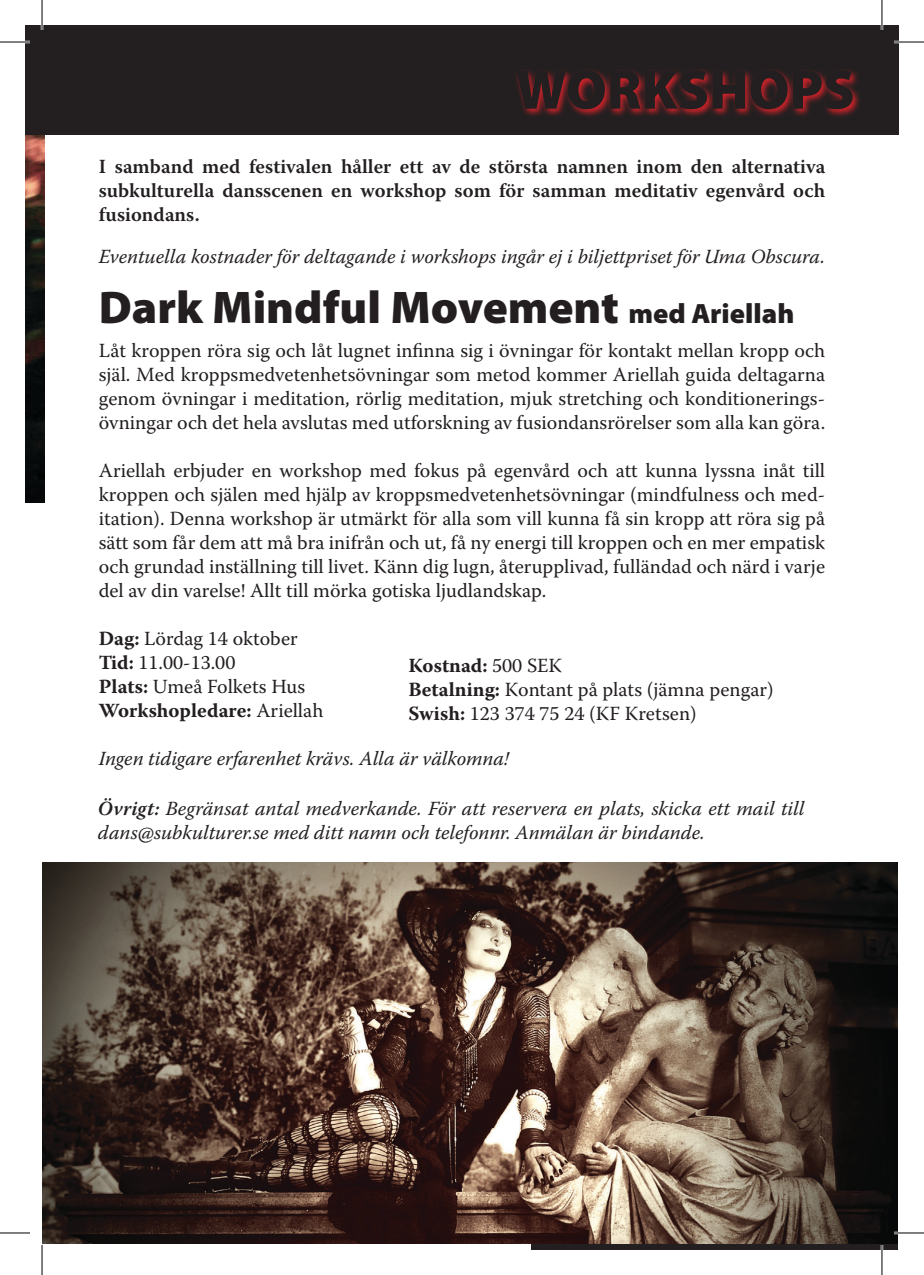
<style>
.page{position:relative;width:924px;height:1275px;background:#fff}
.page>*{position:absolute;margin:0;border:0;box-sizing:border-box;transform-origin:0 0}
.t1{font:900 56px "Myriad Pro";color:#231f20}
.t2{font:900 46px "Myriad Pro";color:#231f20}
.t3{font:20px/24px "Warnock Pro";color:#231f20;text-align:justify}
.t4{font:italic 20px/24px "Warnock Pro";color:#231f20}
.t5{font:600 20px/24px "Warnock Pro";color:#231f20;text-align:justify}
.t6{font:700 20px "Warnock Pro";color:#231f20}
.s1{font-size:28px}
.s2{font-weight:700}
.s3{font-weight:400}
.s4{font-weight:600}
</style>
<div class="page">
<img style="left:25px;top:135px;width:19px;height:368px">
<svg style="left:531px;top:1243px;width:365px;height:7px;background:#2a2423"></svg>
<div style="left:43px;top:25px;width:855px;height:110px;background:#231f20"></div>
<div style="left:25px;top:25px;width:19px;height:110px;background:#231f20"></div>
<img style="left:43px;top:863px;width:854px;height:380px">
<svg style="left:516px;top:70px;width:344px;height:47px"></svg>
<hr style="left:0;top:41px;width:30px;height:2px;background:#fff">
<hr style="left:893px;top:41px;width:30px;height:2px;background:#fff">
<hr style="left:893px;top:1231px;width:30px;height:3px;background:#fff">
<hr style="left:41px;top:0;width:2px;height:30px;background:#fff">
<hr style="left:880px;top:0;width:2px;height:30px;background:#fff">
<hr style="left:880px;top:1245px;width:2px;height:30px;background:#fff">
<hr style="left:0;top:42px;width:30px;height:1px;background:#000">
<hr style="left:893px;top:42px;width:30px;height:1px;background:#000">
<hr style="left:0;top:1232px;width:30px;height:1px;background:#000">
<hr style="left:893px;top:1232px;width:30px;height:1px;background:#000">
<hr style="left:42px;top:0;width:1px;height:30px;background:#000">
<hr style="left:42px;top:1245px;width:1px;height:30px;background:#000">
<hr style="left:881px;top:0;width:1px;height:30px;background:#000">
<hr style="left:881px;top:1245px;width:1px;height:30px;background:#000">
<p class="t1" style="left:515px;top:52px;width:340px">WORKSHOPS</p>
<p class="t5" style="left:99px;top:154px;width:727px">I samband med festivalen håller ett av de största namnen inom den alternativa subkulturella dansscenen en workshop som för samman meditativ egenvård och fusiondans.</p>
<p class="t4" style="left:99px;top:244px;width:727px">Eventuella kostnader för deltagande i workshops ingår ej i biljettpriset för Uma Obscura.</p>
<p class="t2" style="left:99px;top:277px;width:696px">Dark Mindful Movement <span class="s1">med Ariellah</span></p>
<p class="t3" style="left:99px;top:338px;width:727px">Låt kroppen röra sig och låt lugnet infinna sig i övningar för kontakt mellan kropp och själ. Med kroppsmedvetenhetsövningar som metod kommer Ariellah guida deltagarna genom övningar i meditation, rörlig meditation, mjuk stretching och konditionerings&shy;övningar och det hela avslutas med utforskning av fusiondansrörelser som alla kan göra.</p>
<p class="t3" style="left:99px;top:458px;width:727px">Ariellah erbjuder en workshop med fokus på egenvård och att kunna lyssna inåt till kroppen och själen med hjälp av kroppsmedvetenhetsövningar (mindfulness och med&shy;itation). Denna workshop är utmärkt för alla som vill kunna få sin kropp att röra sig på sätt som får dem att må bra inifrån och ut, få ny energi till kroppen och en mer empatisk och grundad inställning till livet. Känn dig lugn, återupplivad, fulländad och närd i varje del av din varelse! Allt till mörka gotiska ljudlandskap.</p>
<p class="t3" style="left:99px;top:626px;width:200px"><span class="s2">Dag:</span> Lördag 14 oktober</p>
<p class="t3" style="left:99px;top:650px;width:138px"><span class="s2">Tid:</span> 11.00-13.00</p>
<p class="t3" style="left:99px;top:674px;width:208px"><span class="s2">Plats:</span> Umeå Folkets Hus</p>
<p class="t6" style="left:99px;top:698px;width:226px">Workshopledare: <span class="s3">Ariellah</span></p>
<p class="t4" style="left:99px;top:746px;width:411px">Ingen tidigare erfarenhet krävs. Alla är välkomna!</p>
<p class="t6" style="left:408px;top:653px;width:155px">Kostnad: <span class="s3">500 SEK</span></p>
<p class="t3" style="left:408px;top:677px;width:366px"><span class="s2">Betalning:</span> Kontant på plats (jämna pengar)</p>
<p class="t3" style="left:408px;top:701px;width:290px"><span class="s2">Swish:</span> 123 374 75 24 (KF Kretsen)</p>
<p class="t4" style="left:98px;top:796px;width:707px"><span class="s4">Övrigt:</span> Begränsat antal medverkande. För att reservera en plats, skicka ett mail till dans@subkulturer.se med ditt namn och telefonnr. Anmälan är bindande.</p>
</div>
